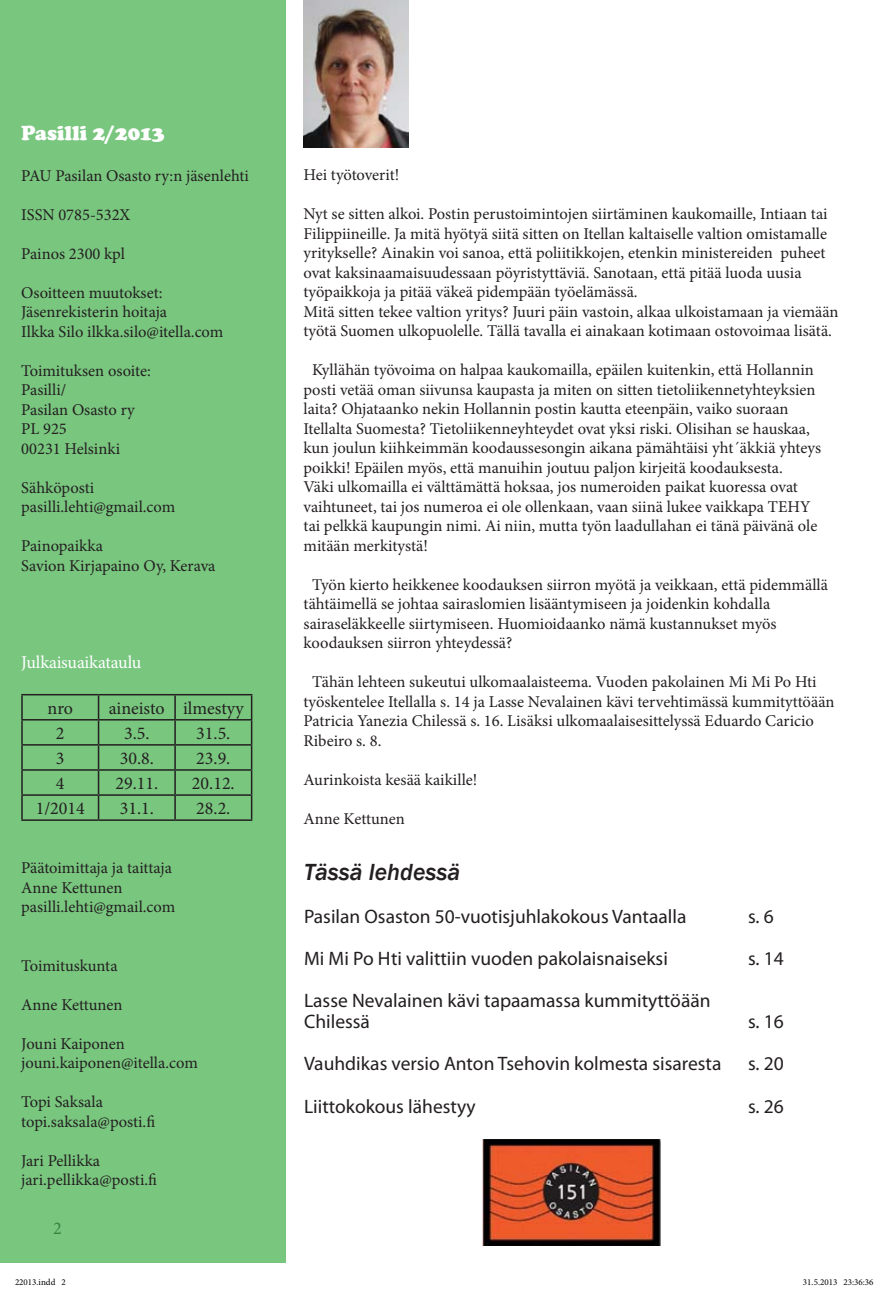
<style>
.page{position:relative;width:893px;height:1290px;background:#fff}
.page>*{position:absolute;margin:0;border:0;box-sizing:border-box;transform-origin:0 0}
.t1{font:italic 500 24px "Franklin Gothic";color:#231f20}
.t2{font:900 21px "Cooper";color:#fff}
.t3{font:19.5px/21px "Myriad Pro";color:#231f20}
.t4{font:18px "Minion Pro";color:#231f20}
.t5{font:18px "Minion Pro";letter-spacing:-.01em;color:#fff}
.t6{font:16.5px/19.5px "Minion Pro";color:#231f20}
.t7{font:9px "Minion Pro";color:#000}
</style>
<div class="page">
<div style="left:0;top:0;width:286px;height:1263px;background:#79c67f"></div>
<hr style="left:21px;top:694px;width:78px;height:1px;background:#231f20">
<hr style="left:21px;top:695px;width:2px;height:24px;background:#231f20">
<hr style="left:99px;top:694px;width:76px;height:1px;background:#231f20">
<hr style="left:175px;top:694px;width:77px;height:1px;background:#231f20">
<hr style="left:174px;top:695px;width:2px;height:24px;background:#231f20">
<hr style="left:21px;top:719px;width:78px;height:1px;background:#231f20">
<hr style="left:21px;top:720px;width:2px;height:24px;background:#231f20">
<hr style="left:99px;top:719px;width:76px;height:1px;background:#231f20">
<hr style="left:175px;top:719px;width:77px;height:1px;background:#231f20">
<hr style="left:174px;top:720px;width:2px;height:24px;background:#231f20">
<hr style="left:21px;top:744px;width:78px;height:2px;background:#231f20">
<hr style="left:21px;top:746px;width:2px;height:23px;background:#231f20">
<hr style="left:99px;top:744px;width:76px;height:2px;background:#231f20">
<hr style="left:175px;top:744px;width:77px;height:2px;background:#231f20">
<hr style="left:174px;top:746px;width:2px;height:23px;background:#231f20">
<hr style="left:21px;top:769px;width:78px;height:2px;background:#231f20">
<hr style="left:21px;top:771px;width:2px;height:23px;background:#231f20">
<hr style="left:99px;top:769px;width:76px;height:2px;background:#231f20">
<hr style="left:175px;top:769px;width:77px;height:2px;background:#231f20">
<hr style="left:174px;top:771px;width:2px;height:23px;background:#231f20">
<hr style="left:21px;top:794px;width:78px;height:2px;background:#231f20">
<hr style="left:21px;top:796px;width:2px;height:23px;background:#231f20">
<hr style="left:99px;top:794px;width:76px;height:2px;background:#231f20">
<svg style="left:98px;top:695px;width:1px;height:124px"></svg>
<hr style="left:175px;top:794px;width:77px;height:2px;background:#231f20">
<hr style="left:174px;top:796px;width:2px;height:23px;background:#231f20">
<svg style="left:251px;top:695px;width:1px;height:124px"></svg>
<hr style="left:21px;top:819px;width:78px;height:2px;background:#231f20">
<hr style="left:99px;top:819px;width:76px;height:2px;background:#231f20">
<hr style="left:175px;top:819px;width:77px;height:2px;background:#231f20">
<img style="left:304px;top:0;width:104px;height:65px">
<img style="left:483px;top:1207px;width:178px;height:39px">
<svg style="left:303px;top:65px;width:358px;height:1142px"></svg>
<p class="t2" style="left:21px;top:120px;width:145px">Pasilli 2/2013</p>
<p class="t6" style="left:21px;top:166px;width:229px">PAU Pasilan Osasto ry:n jäsenlehti</p>
<p class="t6" style="left:21px;top:205px;width:111px">ISSN 0785-532X</p>
<p class="t6" style="left:21px;top:244px;width:105px">Painos 2300 kpl</p>
<p class="t6" style="left:21px;top:283px;width:204px">Osoitteen muutokset:<br>Jäsenrekisterin hoitaja<br>Ilkka Silo ilkka.silo@itella.com</p>
<p class="t6" style="left:21px;top:361px;width:131px">Toimituksen osoite:<br>Pasilli/<br>Pasilan Osasto ry<br>PL 925<br>00231 Helsinki</p>
<p class="t6" style="left:21px;top:478px;width:155px">Sähköposti pasilli.lehti@gmail.com</p>
<p class="t6" style="left:21px;top:536px;width:196px">Painopaikka<br>Savion Kirjapaino Oy, Kerava</p>
<p class="t5" style="left:21px;top:651px;width:122px">Julkaisuaikataulu</p>
<p class="t4" style="left:48px;top:696px;width:27px">nro</p>
<p class="t4" style="left:109px;top:696px;width:136px">aineisto ilmestyy</p>
<p class="t4" style="left:56px;top:721px;width:10px">2</p>
<p class="t4" style="left:124px;top:721px;width:27px">3.5.</p>
<p class="t4" style="left:196px;top:721px;width:36px">31.5.</p>
<p class="t4" style="left:56px;top:746px;width:10px">3</p>
<p class="t4" style="left:120px;top:746px;width:36px">30.8.</p>
<p class="t4" style="left:196px;top:746px;width:36px">23.9.</p>
<p class="t4" style="left:56px;top:771px;width:10px">4</p>
<p class="t4" style="left:115px;top:771px;width:44px">29.11.</p>
<p class="t4" style="left:192px;top:771px;width:44px">20.12.</p>
<p class="t4" style="left:36px;top:796px;width:51px">1/2014</p>
<p class="t4" style="left:120px;top:796px;width:36px">31.1.</p>
<p class="t4" style="left:196px;top:796px;width:36px">28.2.</p>
<p class="t6" style="left:21px;top:858px;width:155px">Päätoimittaja ja taittaja<br>Anne Kettunen pasilli.lehti@gmail.com</p>
<p class="t6" style="left:21px;top:956px;width:98px">Toimituskunta</p>
<p class="t6" style="left:21px;top:995px;width:103px">Anne Kettunen</p>
<p class="t6" style="left:21px;top:1034px;width:178px">Jouni Kaiponen jouni.kaiponen@itella.com</p>
<p class="t6" style="left:21px;top:1092px;width:135px">Topi Saksala topi.saksala@posti.fi</p>
<p class="t6" style="left:21px;top:1151px;width:137px">Jari Pellikka jari.pellikka@posti.fi</p>
<p class="t4" style="left:53px;top:1216px;width:10px">2</p>
<p class="t6" style="left:304px;top:165px;width:97px">Hei työtoverit!</p>
<p class="t6" style="left:304px;top:204px;width:537px">Nyt se sitten alkoi. Postin perustoimintojen siirtäminen kaukomaille, Intiaan tai Filippiineille. Ja mitä hyötyä siitä sitten on Itellan kaltaiselle valtion omistamalle yritykselle? Ainakin voi sanoa, että poliitikkojen, etenkin ministereiden puheet ovat kaksinaamaisuudessaan pöyristyttäviä. Sanotaan, että pitää luoda uusia työpaikkoja ja pitää väkeä pidempään työelämässä.<br>Mitä sitten tekee valtion yritys? Juuri päin vastoin, alkaa ulkoistamaan ja viemään työtä Suomen ulkopuolelle. Tällä tavalla ei ainakaan kotimaan ostovoimaa lisätä.</p>
<p class="t6" style="left:304px;top:360px;width:519px;text-indent:9px">Kyllähän työvoima on halpaa kaukomailla, epäilen kuitenkin, että Hollannin posti vetää oman siivunsa kaupasta ja miten on sitten tietoliikennetyhteyksien laita? Ohjataanko nekin Hollannin postin kautta eteenpäin, vaiko suoraan Itellalta Suomesta? Tietoliikenneyhteydet ovat yksi riski. Olisihan se hauskaa, kun joulun kiihkeimmän koodaussesongin aikana pämähtäisi yht´äkkiä yhteys poikki! Epäilen myös, että manuihin joutuu paljon kirjeitä koodauksesta.<br>Väki ulkomailla ei välttämättä hoksaa, jos numeroiden paikat kuoressa ovat vaihtuneet, tai jos numeroa ei ole ollenkaan, vaan siinä lukee vaikkapa TEHY tai pelkkä kaupungin nimi. Ai niin, mutta työn laadullahan ei tänä päivänä ole mitään merkitystä!</p>
<p class="t6" style="left:304px;top:575px;width:526px;text-indent:9px">Työn kierto heikkenee koodauksen siirron myötä ja veikkaan, että pidemmällä tähtäimellä se johtaa sairaslomien lisääntymiseen ja joidenkin kohdalla sairaseläkkeelle siirtymiseen. Huomioidaanko nämä kustannukset myös koodauksen siirron yhteydessä?</p>
<p class="t6" style="left:304px;top:672px;width:532px;text-indent:9px">Tähän lehteen sukeutui ulkomaalaisteema. Vuoden pakolainen Mi Mi Po Hti työskentelee Itellalla s. 14 ja Lasse Nevalainen kävi tervehtimässä kummityttöään Patricia Yanezia Chilessä s. 16. Lisäksi ulkomaalaisesittelyssä Eduardo Caricio Ribeiro s. 8.</p>
<p class="t6" style="left:304px;top:770px;width:175px">Aurinkoista kesää kaikille!</p>
<p class="t6" style="left:304px;top:809px;width:103px">Anne Kettunen</p>
<h1 class="t1" style="left:304px;top:857px;width:158px">Tässä lehdessä</h1>
<p class="t3" style="left:304px;top:905px;width:384px">Pasilan Osaston 50-vuotisjuhlakokous Vantaalla</p>
<p class="t3" style="left:748px;top:905px;width:27px">s. 6</p>
<p class="t3" style="left:304px;top:947px;width:365px">Mi Mi Po Hti valittiin vuoden pakolaisnaiseksi</p>
<p class="t3" style="left:748px;top:947px;width:37px">s. 14</p>
<p class="t3" style="left:304px;top:989px;width:408px">Lasse Nevalainen kävi tapaamassa kummityttöään<br>Chilessä</p>
<p class="t3" style="left:748px;top:1010px;width:37px">s. 16</p>
<p class="t3" style="left:304px;top:1052px;width:419px">Vauhdikas versio Anton Tsehovin kolmesta sisaresta</p>
<p class="t3" style="left:748px;top:1052px;width:37px">s. 20</p>
<p class="t3" style="left:304px;top:1096px;width:173px">Liittokokous lähestyy</p>
<p class="t3" style="left:748px;top:1096px;width:37px">s. 26</p>
<p class="t7" style="left:15px;top:1276px;width:52px">22013.indd 2</p>
<p class="t7" style="left:803px;top:1276px;width:72px">31.5.2013 23:36:36</p>
</div>
